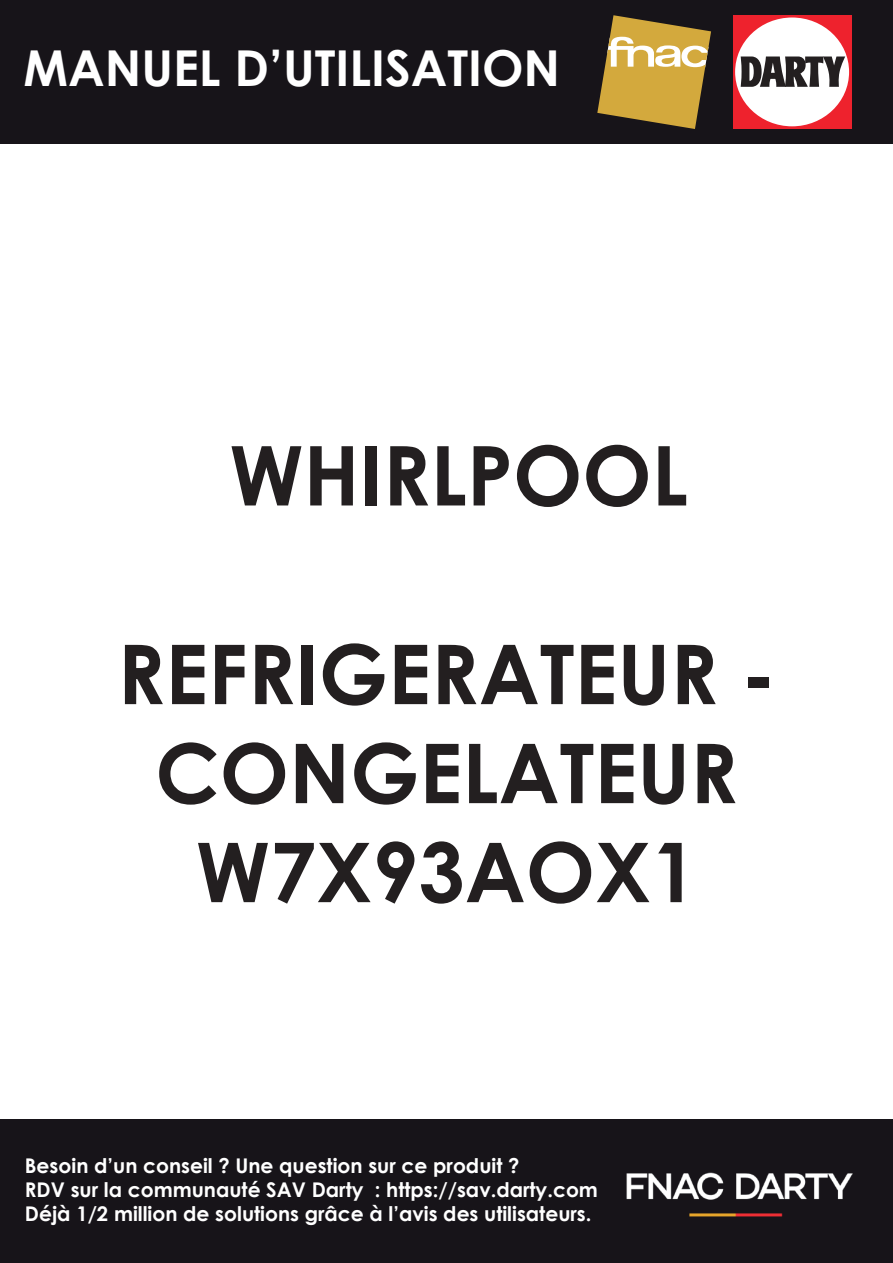
<style>
.page{position:relative;width:893px;height:1263px;background:#fff}
.page>*{position:absolute;margin:0;border:0;box-sizing:border-box;transform-origin:0 0}
.t1{font:700 82.5px/99px "Century Gothic";color:#231f20;text-align:center}
.t2{font:700 49.5px "Century Gothic";color:#fff}
.t3{font:700 20.25px/24px "Century Gothic";color:#fff}
</style>
<div class="page">
<div style="left:0;top:1119px;width:893px;height:144px;background:#171419"></div>
<img style="left:626px;top:1172px;width:227px;height:45px">
<div style="left:0;top:0;width:893px;height:144px;background:#171419"></div>
<div style="left:733px;top:15px;width:119px;height:114px;background:#ee222d"></div>
<div style="left:735px;top:18px;width:114px;height:108px;background:#fff;border-radius:50%"></div>
<svg style="left:741px;top:57px;width:104px;height:30px"></svg>
<svg style="left:597px;top:15px;width:114px;height:114px"></svg>
<h2 class="t2" style="left:24px;top:30px;width:538px">MANUEL D’UTILISATION</h2>
<h1 class="t1" style="left:229px;top:422px;width:460px">WHIRLPOOL</h1>
<h1 class="t1" style="left:117px;top:621px;width:660px">REFRIGERATEUR -<br>CONGELATEUR<br>W7X93AOX1</h1>
<p class="t3" style="left:25px;top:1152px;width:575px">Besoin d’un conseil ? Une question sur ce produit ?<br>RDV sur la communauté SAV Darty : https://sav.darty.com<br>Déjà 1/2 million de solutions grâce à l’avis des utilisateurs.</p>
</div>
